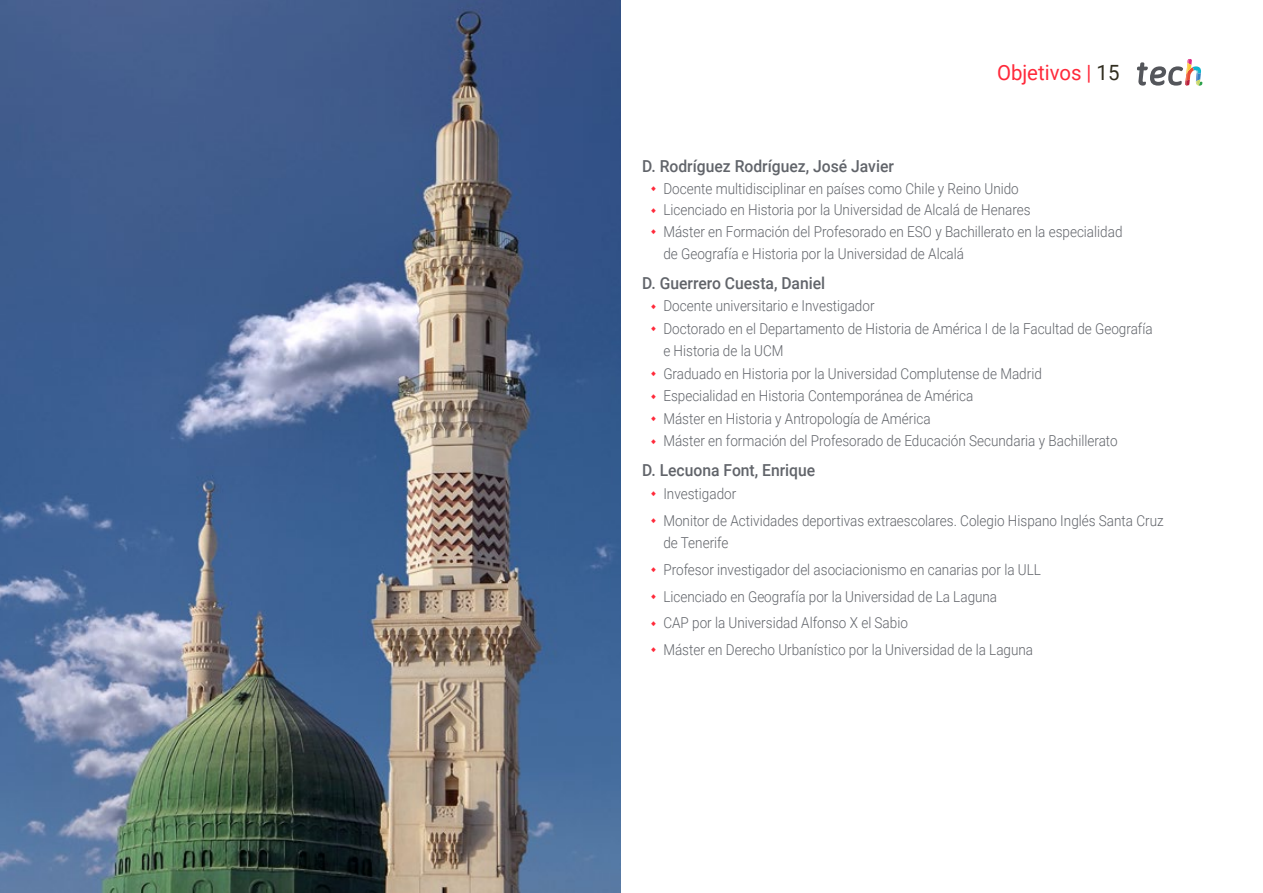
<style>
.page{position:relative;width:1263px;height:893px;background:#fff}
.page>*{position:absolute;margin:0;border:0;box-sizing:border-box;transform-origin:0 0}
.t1{font:21px "Roboto";color:#ff293a}
.t2{font:500 16.5px "Roboto";color:#61646a;scale:.95 1}
.t3{font:300 15px/22.5px "Roboto";color:#61646a;scale:.9 1}
.s1{color:#312e20}
</style>
<div class="page">
<img style="left:0;top:0;width:621px;height:893px">
<svg style="left:1137px;top:59px;width:65px;height:27px"></svg>
<h1 class="t1" style="left:997px;top:57px;width:124px">Objetivos | <span class="s1">15</span></h1>
<p class="t2" style="left:642px;top:155px;width:267px">D. Rodríguez Rodríguez, José Javier</p>
<p class="t3" style="left:663px;top:177px;width:512px;line-height:21.8px">Docente multidisciplinar en países como Chile y Reino Unido<br>Licenciado en Historia por la Universidad de Alcalá de Henares<br>Máster en Formación del Profesorado en ESO y Bachillerato en la especialidad de Geografía e Historia por la Universidad de Alcalá</p>
<p class="t2" style="left:642px;top:272px;width:194px">D. Guerrero Cuesta, Daniel</p>
<p class="t3" style="left:663px;top:294px;width:545px">Docente universitario e Investigador<br>Doctorado en el Departamento de Historia de América I de la Facultad de Geografía e Historia de la UCM<br>Graduado en Historia por la Universidad Complutense de Madrid<br>Especialidad en Historia Contemporánea de América<br>Máster en Historia y Antropología de América<br>Máster en formación del Profesorado de Educación Secundaria y Bachillerato</p>
<p class="t2" style="left:642px;top:459px;width:184px">D. Lecuona Font, Enrique</p>
<p class="t3" style="left:663px;top:480px;width:557px;line-height:26.7px">Investigador<br>Monitor de Actividades deportivas extraescolares. Colegio Hispano Inglés Santa Cruz</p>
<p class="t3" style="left:663px;top:529px;width:421px;line-height:26.7px">de Tenerife<br>Profesor investigador del asociacionismo en canarias por la ULL Licenciado en Geografía por la Universidad de La Laguna<br>CAP por la Universidad Alfonso X el Sabio<br>Máster en Derecho Urbanístico por la Universidad de la Laguna</p>
</div>
